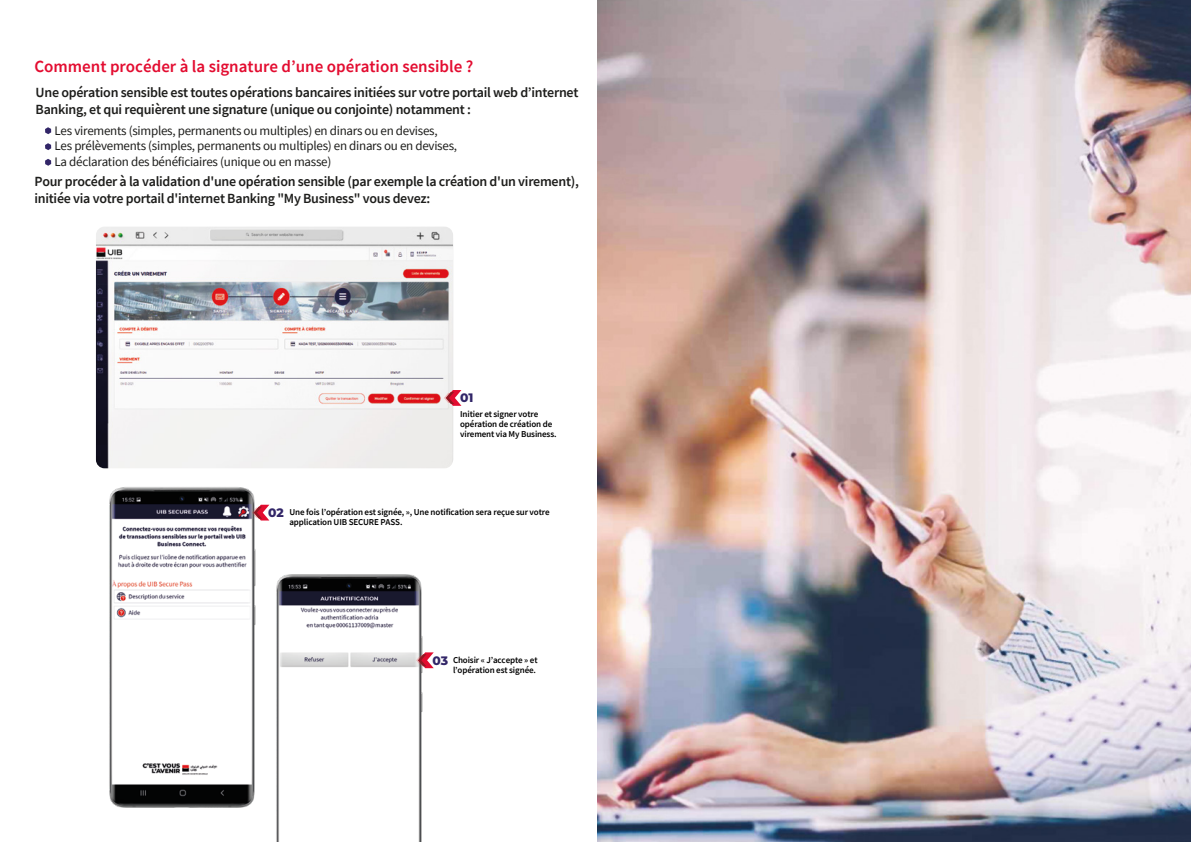
<style>
.page{position:relative;width:1191px;height:842px;background:#fff}
.page>*{position:absolute;margin:0;border:0;box-sizing:border-box;transform-origin:0 0}
.t1{font:600 17px "Source Sans Pro";color:#e30c30}
.t2{font:600 14px/16.8px "Source Sans Pro";letter-spacing:-.02em;color:#1d1d1b}
.t3{font:13px/15.6px "Source Sans Pro";letter-spacing:-.02em;color:#1d1d1b}
.t4{font:800 12.3px "Montserrat";color:#322668}
.t5{font:600 9px/10px "Source Sans Pro";letter-spacing:-.015em;color:#000}
</style>
<div class="page">
<img style="left:96px;top:227px;width:357px;height:241px">
<svg style="left:45px;top:127px;width:6px;height:7px"></svg>
<svg style="left:45px;top:143px;width:6px;height:7px"></svg>
<svg style="left:45px;top:159px;width:6px;height:7px"></svg>
<svg style="left:444px;top:390px;width:17px;height:16px"></svg>
<img style="left:102px;top:468px;width:165px;height:340px">
<img style="left:264px;top:560px;width:167px;height:282px">
<svg style="left:252px;top:505px;width:17px;height:15px"></svg>
<svg style="left:416px;top:652px;width:18px;height:16px"></svg>
<img style="left:597px;top:0;width:594px;height:842px">
<p class="t1" style="left:35px;top:55px;width:440px">Comment procéder à la signature d’une opération sensible ?</p>
<p class="t2" style="left:36px;top:84px;width:544px">Une opération sensible est toutes opérations bancaires initiées sur votre portail web d’internet<br>Banking, et qui requièrent une signature (unique ou conjointe) notamment :</p>
<p class="t3" style="left:55px;top:123px;width:404px">Les virements (simples, permanents ou multiples) en dinars ou en devises,<br>Les prélèvements (simples, permanents ou multiples) en dinars ou en devises,<br>La déclaration des bénéficiaires (unique ou en masse)</p>
<p class="t2" style="left:35px;top:173px;width:546px">Pour procéder à la validation d'une opération sensible (par exemple la création d'un virement), initiée via votre portail d'internet Banking "My Business" vous devez:</p>
<p class="t4" style="left:460px;top:389px;width:15px">01</p>
<p class="t5" style="left:460px;top:408px;width:98px">Initier et signer votre opération de création de virement via My Business.</p>
<p class="t5" style="left:289px;top:507px;width:262px">Une fois l’opération est signée, », Une notification sera reçue sur votre application UIB SECURE PASS.</p>
<p class="t4" style="left:268px;top:504px;width:17px">02</p>
<p class="t4" style="left:432px;top:651px;width:17px">03</p>
<p class="t5" style="left:453px;top:655px;width:86px">Choisir « J’accepte » et l’opération est signée.</p>
</div>
